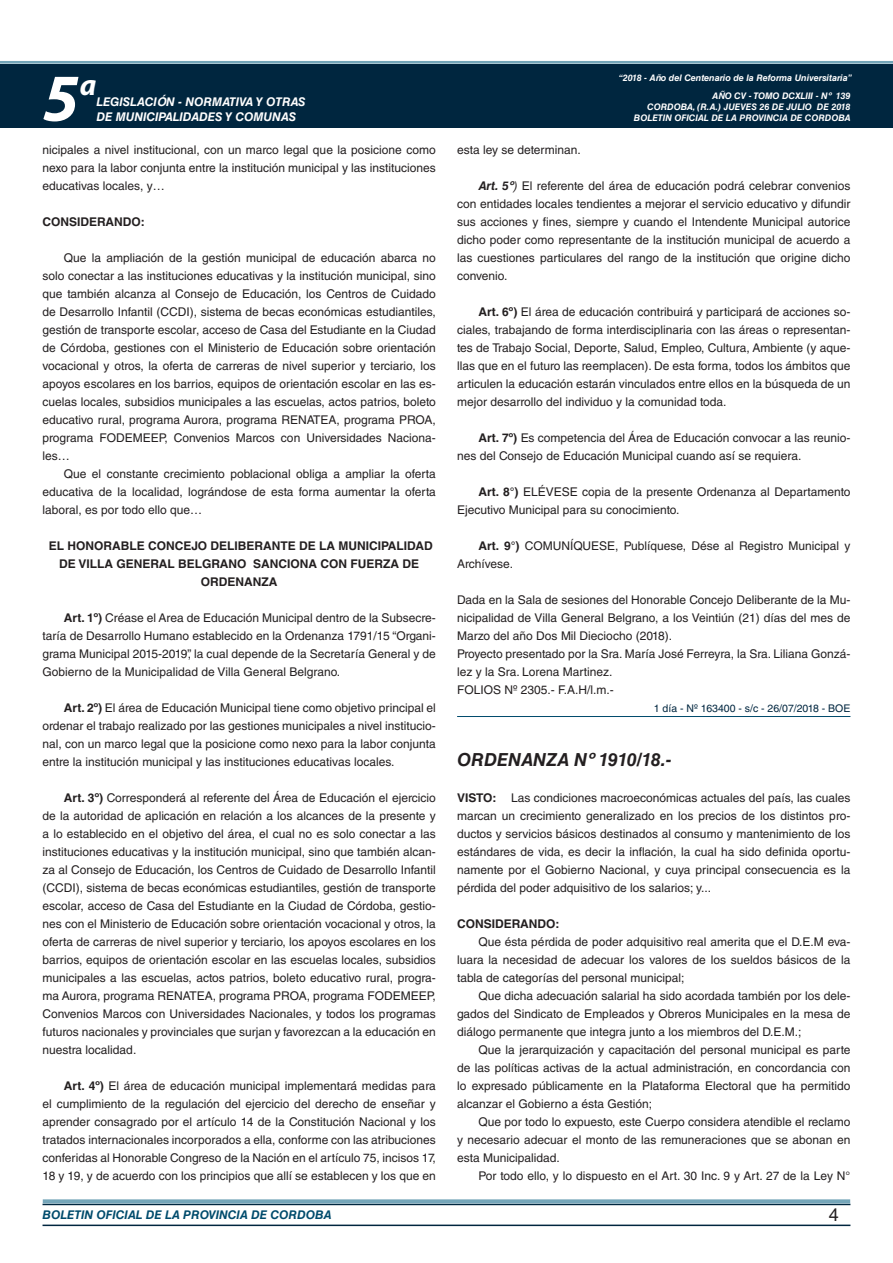
<style>
.page{position:relative;width:893px;height:1263px;background:#fff}
.page>*{position:absolute;margin:0;border:0;box-sizing:border-box;transform-origin:0 0}
.t1{font:italic 700 67.5px "Myriad Pro";color:#fff}
.t2{font:italic 700 30px "Myriad Pro";color:#fff}
.DOC__N{font:italic 700 18px "Helvetica LT Std";color:#231f20}
.t3{font:18px "Helvetica LT Std";color:#231f20}
.TEXTO_BASE{font:12px/18px "Helvetica LT Std";color:#231f20;text-align:justify}
.RESUELVE{font:700 12px/18px "Helvetica LT Std";color:#231f20;text-align:center}
.t4{font:italic 700 12px "Helvetica LT Std";color:#fff}
.t5{font:italic 700 12px "Helvetica LT Std";color:#004b6c}
.TEXTO_BASE-2{font:700 12px "Helvetica LT Std";color:#231f20}
.FECHA_DE_PUBLICACIÓN{font:10.5px "Helvetica LT Std";color:#00263f}
.t6{font:italic 700 9px/10.8px "Helvetica LT Std";color:#fff;text-align:right}
.s1{font-weight:700}
.s2{font-weight:700;font-style:italic}
.s3{font-style:italic}
</style>
<div class="page">
<div style="left:0;top:61px;width:893px;height:6px;background:#fff;opacity:.75"></div>
<div style="left:0;top:64px;width:893px;height:64px;background:#00263f"></div>
<hr style="left:43px;top:1224px;width:807px;height:2px;background:#00263f">
<div style="left:42px;top:1198px;width:809px;height:8px;background:#fff;opacity:.75"></div>
<hr style="left:457px;top:716px;width:393px;height:1px;background:#004b6c">
<h1 class="t1" style="left:43px;top:54px;width:38px">5</h1>
<h2 class="t2" style="left:80px;top:66px;width:18px">a</h2>
<p class="t4" style="left:96px;top:95px;width:211px">LEGISLACIÓN - NORMATIVA Y OTRAS</p>
<p class="t4" style="left:96px;top:109px;width:201px">DE MUNICIPALIDADES Y COMUNAS</p>
<p class="TEXTO_BASE" style="left:43px;top:141px;width:395px">nicipales a nivel institucional, con un marco legal que la posicione como nexo para la labor conjunta entre la institución municipal y las instituciones educativas locales, y…</p>
<p class="TEXTO_BASE-2" style="left:43px;top:214px;width:104px">CONSIDERANDO:</p>
<p class="TEXTO_BASE" style="left:43px;top:249px;width:395px;text-indent:21px">Que la ampliación de la gestión municipal de educación abarca no solo conectar a las instituciones educativas y la institución municipal, sino que también alcanza al Consejo de Educación, los Centros de Cuidado de Desarrollo Infantil (CCDI), sistema de becas económicas estudiantiles, gestión de transporte escolar, acceso de Casa del Estudiante en la Ciudad de Córdoba, gestiones con el Ministerio de Educación sobre orientación vocacional y otros, la oferta de carreras de nivel superior y terciario, los apoyos escolares en los barrios, equipos de orientación escolar en las es&shy;cuelas locales, subsidios municipales a las escuelas, actos patrios, boleto educativo rural, programa Aurora, programa RENATEA, programa PROA, programa FODEMEEP, Convenios Marcos con Universidades Naciona&shy;les…</p>
<p class="TEXTO_BASE" style="left:43px;top:465px;width:395px;text-indent:21px">Que el constante crecimiento poblacional obliga a ampliar la oferta educativa de la localidad, lográndose de esta forma aumentar la oferta laboral, es por todo ello que…</p>
<p class="RESUELVE" style="left:49px;top:536px;width:385px">EL HONORABLE CONCEJO DELIBERANTE DE LA MUNICIPALIDAD<br>DE VILLA GENERAL BELGRANO SANCIONA CON FUERZA DE</p>
<p class="RESUELVE" style="left:201px;top:572px;width:78px">ORDENANZA</p>
<p class="TEXTO_BASE" style="left:43px;top:609px;width:395px;text-indent:21px"><span class="s1">Art. 1º)</span> Créase el Area de Educación Municipal dentro de la Subsecre&shy;taría de Desarrollo Humano establecido en la Ordenanza 1791/15 “Organi&shy;grama Municipal 2015-2019”, la cual depende de la Secretaría General y de Gobierno de la Municipalidad de Villa General Belgrano.</p>
<p class="TEXTO_BASE" style="left:43px;top:699px;width:395px;text-indent:21px"><span class="s1">Art. 2º)</span> El área de Educación Municipal tiene como objetivo principal el ordenar el trabajo realizado por las gestiones municipales a nivel institucio&shy;nal, con un marco legal que la posicione como nexo para la labor conjunta entre la institución municipal y las instituciones educativas locales.</p>
<p class="TEXTO_BASE" style="left:43px;top:789px;width:395px;text-indent:21px"><span class="s1">Art. 3º)</span> Corresponderá al referente del Área de Educación el ejercicio de la autoridad de aplicación en relación a los alcances de la presente y a lo establecido en el objetivo del área, el cual no es solo conectar a las instituciones educativas y la institución municipal, sino que también alcan&shy;za al Consejo de Educación, los Centros de Cuidado de Desarrollo Infantil (CCDI), sistema de becas económicas estudiantiles, gestión de transporte escolar, acceso de Casa del Estudiante en la Ciudad de Córdoba, gestio&shy;nes con el Ministerio de Educación sobre orientación vocacional y otros, la oferta de carreras de nivel superior y terciario, los apoyos escolares en los barrios, equipos de orientación escolar en las escuelas locales, subsidios municipales a las escuelas, actos patrios, boleto educativo rural, progra&shy;ma Aurora, programa RENATEA, programa PROA, programa FODEMEEP, Convenios Marcos con Universidades Nacionales, y todos los programas futuros nacionales y provinciales que surjan y favorezcan a la educación en nuestra localidad.</p>
<p class="TEXTO_BASE" style="left:43px;top:1077px;width:395px;text-indent:21px"><span class="s1">Art. 4º)</span> El área de educación municipal implementará medidas para el cumplimiento de la regulación del ejercicio del derecho de enseñar y aprender consagrado por el artículo 14 de la Constitución Nacional y los tratados internacionales incorporados a ella, conforme con las atribuciones conferidas al Honorable Congreso de la Nación en el artículo 75, incisos 17, 18 y 19, y de acuerdo con los principios que allí se establecen y los que en</p>
<p class="t6" style="left:619px;top:72px;width:235px">“2018 - Año del Centenario de la Reforma Universitaria”</p>
<p class="t6" style="left:634px;top:91px;width:218px">AÑO CV - TOMO DCXLIII - Nº 139<br>CORDOBA, (R.A.) JUEVES 26 DE JULIO DE 2018<br>BOLETIN OFICIAL DE LA PROVINCIA DE CORDOBA</p>
<p class="TEXTO_BASE" style="left:457px;top:141px;width:125px">esta ley se determinan.</p>
<p class="TEXTO_BASE" style="left:457px;top:177px;width:395px;text-indent:21px"><span class="s2">Art. 5º</span><span class="s3">)</span> El referente del área de educación podrá celebrar convenios con entidades locales tendientes a mejorar el servicio educativo y difundir sus acciones y fines, siempre y cuando el Intendente Municipal autorice dicho poder como representante de la institución municipal de acuerdo a las cuestiones particulares del rango de la institución que origine dicho convenio.</p>
<p class="TEXTO_BASE" style="left:457px;top:303px;width:395px;text-indent:21px"><span class="s1">Art. 6º)</span> El área de educación contribuirá y participará de acciones so&shy;ciales, trabajando de forma interdisciplinaria con las áreas o representan&shy;tes de Trabajo Social, Deporte, Salud, Empleo, Cultura, Ambiente (y aque&shy;llas que en el futuro las reemplacen). De esta forma, todos los ámbitos que articulen la educación estarán vinculados entre ellos en la búsqueda de un mejor desarrollo del individuo y la comunidad toda.</p>
<p class="TEXTO_BASE" style="left:457px;top:429px;width:395px;text-indent:21px"><span class="s1">Art. 7º)</span> Es competencia del Área de Educación convocar a las reunio&shy;nes del Consejo de Educación Municipal cuando así se requiera.</p>
<p class="TEXTO_BASE" style="left:457px;top:483px;width:395px;text-indent:21px"><span class="s1">Art. 8°)</span> ELÉVESE copia de la presente Ordenanza al Departamento<br>Ejecutivo Municipal para su conocimiento.</p>
<p class="TEXTO_BASE" style="left:457px;top:537px;width:395px;text-indent:21px"><span class="s1">Art. 9°)</span> COMUNÍQUESE, Publíquese, Dése al Registro Municipal y<br>Archívese.</p>
<p class="TEXTO_BASE" style="left:457px;top:591px;width:395px">Dada en la Sala de sesiones del Honorable Concejo Deliberante de la Mu&shy;nicipalidad de Villa General Belgrano, a los Veintiún (21) días del mes de Marzo del año Dos Mil Dieciocho (2018).</p>
<p class="TEXTO_BASE" style="left:457px;top:645px;width:395px">Proyecto presentado por la Sra. María José Ferreyra, la Sra. Liliana Gonzá&shy;lez y la Sra. Lorena Martinez.</p>
<p class="TEXTO_BASE" style="left:457px;top:681px;width:158px">FOLIOS Nº 2305.- F.A.H/l.m.-</p>
<p class="FECHA_DE_PUBLICACIÓN" style="left:654px;top:702px;width:198px">1 día - Nº 163400 - s/c - 26/07/2018 - BOE</p>
<p class="DOC__N" style="left:457px;top:748px;width:216px">ORDENANZA Nº 1910/18.-</p>
<p class="TEXTO_BASE" style="left:457px;top:789px;width:395px"><span class="s1">VISTO:</span> Las condiciones macroeconómicas actuales del país, las cuales marcan un crecimiento generalizado en los precios de los distintos pro&shy;ductos y servicios básicos destinados al consumo y mantenimiento de los estándares de vida, es decir la inflación, la cual ha sido definida oportu&shy;namente por el Gobierno Nacional, y cuya principal consecuencia es la pérdida del poder adquisitivo de los salarios; y...</p>
<p class="TEXTO_BASE-2" style="left:457px;top:916px;width:104px">CONSIDERANDO:</p>
<p class="TEXTO_BASE" style="left:457px;top:933px;width:395px;text-indent:21px">Que ésta pérdida de poder adquisitivo real amerita que el D.E.M eva&shy;luara la necesidad de adecuar los valores de los sueldos básicos de la tabla de categorías del personal municipal;</p>
<p class="TEXTO_BASE" style="left:457px;top:987px;width:395px;text-indent:21px">Que dicha adecuación salarial ha sido acordada también por los dele&shy;gados del Sindicato de Empleados y Obreros Municipales en la mesa de diálogo permanente que integra junto a los miembros del D.E.M.;</p>
<p class="TEXTO_BASE" style="left:457px;top:1041px;width:395px;text-indent:21px">Que la jerarquización y capacitación del personal municipal es parte de las políticas activas de la actual administración, en concordancia con lo expresado públicamente en la Plataforma Electoral que ha permitido alcanzar el Gobierno a ésta Gestión;</p>
<p class="TEXTO_BASE" style="left:457px;top:1113px;width:395px;text-indent:21px">Que por todo lo expuesto, este Cuerpo considera atendible el reclamo y necesario adecuar el monto de las remuneraciones que se abonan en esta Municipalidad.</p>
<p class="TEXTO_BASE" style="left:478px;top:1167px;width:374px">Por todo ello, y lo dispuesto en el Art. 30 Inc. 9 y Art. 27 de la Ley N°</p>
<p class="t5" style="left:43px;top:1208px;width:290px">BOLETIN OFICIAL DE LA PROVINCIA DE CORDOBA</p>
<h3 class="t3" style="left:829px;top:1204px;width:12px">4</h3>
</div>
